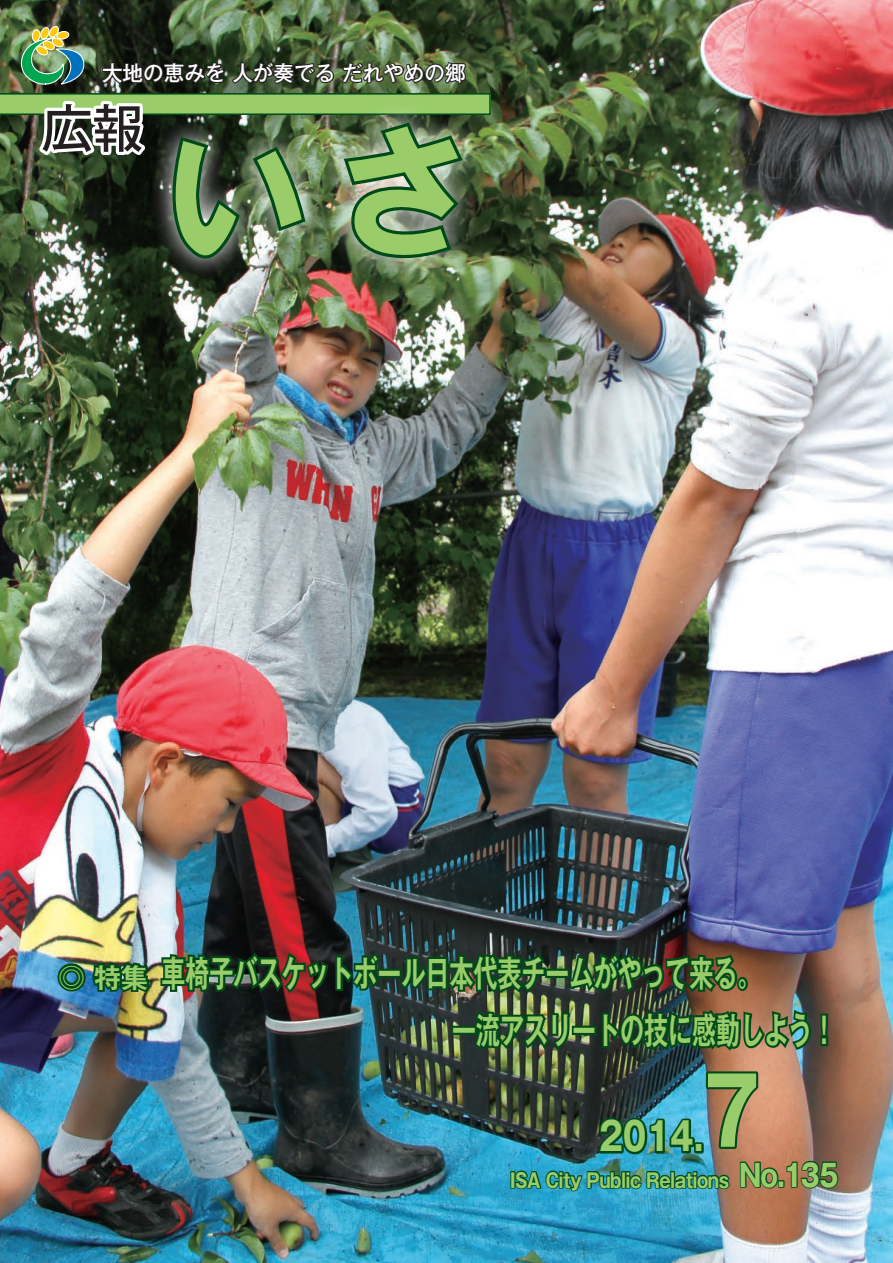
<style>
.page{position:relative;width:893px;height:1263px;background:#fff}
.page>*{position:absolute;margin:0;border:0;box-sizing:border-box;transform-origin:0 0}
.t1{font:150px "HG Soei Kakugothic UB";color:#9acd6a}
.t2{font:700 93px "Gothic MB101 Pr 5";color:#99cd6b;scale:.8 1}
.t3{font:500 51px "Koz Go Pro";color:#231f20}
.t4{font:700 39px "Gothic MB101 Pr 5";color:#99cd6b;scale:.8 1}
.t5{font:700 36px "Gothic MB101 Pr 5 De";color:#9acd6a;scale:.67 1}
.t6{font:700 30.6px "Gothic MB101 Pr 5";color:#99cd6b;scale:.83 1}
.t7{font:700 27px "Gothic MB101 Pr 5 De";color:#9acd6a}
.t8{font:500 21px "Gothic MB101 Pr 5";color:#fff}
.t9{font:700 19.8px "Gothic MB101 Pr 5";letter-spacing:-.035em;color:#99cd6b;scale:.83 1}
</style>
<div class="page">
<img style="left:0;top:0;width:893px;height:1263px">
<img style="left:149px;top:264px;width:173px;height:17px">
<img style="left:322px;top:264px;width:162px;height:18px">
<img style="left:55px;top:936px;width:328px;height:61px">
<div style="left:377px;top:968px;width:25px;height:10px;border:4px solid #004a1a"></div>
<img style="left:0;top:26px;width:491px;height:238px">
<img style="left:396px;top:947px;width:443px;height:245px">
<p class="t8" style="left:102px;top:56px;width:365px">大地の恵みを人が奏でるだれやめの郷</p>
<h3 class="t3" style="left:41px;top:96px;width:103px">広報</h3>
<h1 class="t1" style="left:162px;top:119px;width:320px">いさ</h1>
<p class="t7" style="left:58px;top:955px;width:91px">◎ 特集</p>
<p class="t5" style="left:162px;top:943px;width:897px">車椅子バスケットボール日本代表チームがやって来る。</p>
<p class="t5" style="left:452px;top:1000px;width:575px">一流アスリートの技に感動しよう!</p>
<h2 class="t2" style="left:704px;top:1034px;width:72px">7</h2>
<p class="t4" style="left:599px;top:1104px;width:132px">2014.</p>
<p class="t9" style="left:510px;top:1164px;width:266px">ISA City Public Relations</p>
<p class="t6" style="left:739px;top:1150px;width:121px">No.135</p>
</div>
